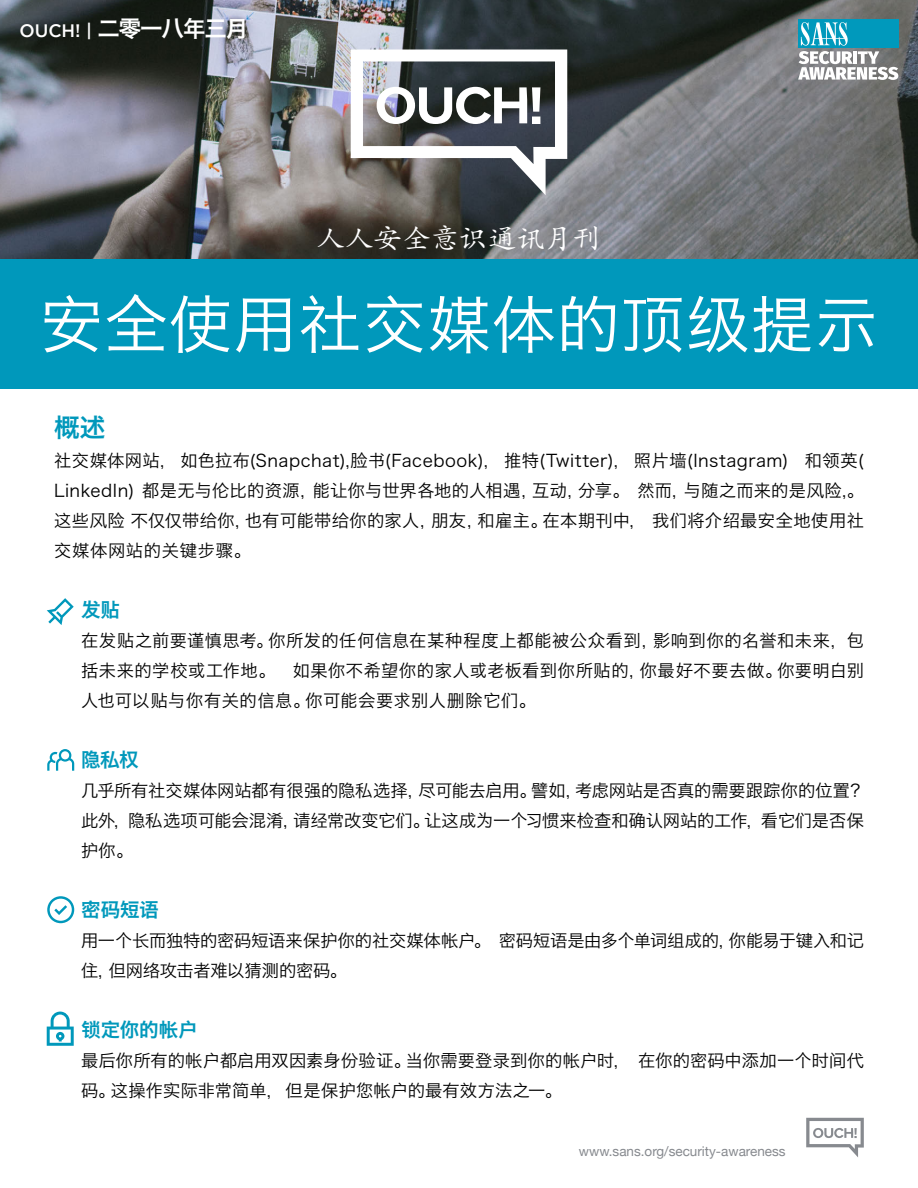
<style>
.page{position:relative;width:918px;height:1188px;background:#fff}
.page>*{position:absolute;margin:0;border:0;box-sizing:border-box;transform-origin:0 0}
.t1{font:63px "Hiragino Sans GB W3";letter-spacing:.025em;color:#fff}
.t2{font:28.5px "Adobe Kaiti Std";color:#fff}
.t3{font:25.5px "Hiragino Sans GB W6";color:#0098bb}
.t4{font:22.5px "Hiragino Sans GB W6";letter-spacing:-.05em;color:#fff}
.t5{font:19.5px "Hiragino Sans GB W6";color:#0098bb}
.t6{font:500 18px "Gotham";color:#fff}
.t7{font:17.25px/30px "Hiragino Sans GB W3";letter-spacing:.015em;color:#000}
.t8{font:17.25px/30px "Hiragino Sans GB W3";letter-spacing:-.01em;color:#000}
.t9{font:17.25px "Hiragino Sans GB W3";letter-spacing:-.005em;color:#000}
.t10{font:17.25px "Hiragino Sans GB W3";letter-spacing:.035em;color:#000}
.t11{font:17.25px "Hiragino Sans GB W3";letter-spacing:-.02em;color:#000}
.t12{font:17.25px "Hiragino Sans GB W3";letter-spacing:.04em;color:#000}
.t13{font:17.25px "Hiragino Sans GB W3";letter-spacing:-.015em;color:#000}
.t14{font:13.5px "Helvetica Neue";color:#878a8f}
</style>
<div class="page">
<img style="left:0;top:0;width:918px;height:259px">
<div style="left:0;top:259px;width:918px;height:130px;background:#0098bb"></div>
<svg style="left:351px;top:50px;width:216px;height:145px"></svg>
<div style="left:798px;top:19px;width:100px;height:29px;background:#0099bc"></div>
<svg style="left:798px;top:22px;width:100px;height:58px"></svg>
<svg style="left:47px;top:896px;width:27px;height:27px"></svg>
<svg style="left:47px;top:598px;width:27px;height:27px"></svg>
<svg style="left:47px;top:749px;width:27px;height:22px"></svg>
<svg style="left:47px;top:1012px;width:27px;height:34px"></svg>
<svg style="left:806px;top:1118px;width:58px;height:39px"></svg>
<p class="t6" style="left:19px;top:20px;width:74px">OUCH! |</p>
<h3 class="t4" style="left:98px;top:14px;width:152px">二零一八年三月</h3>
<h2 class="t2" style="left:316px;top:221px;width:286px">人人安全意识通讯月刊</h2>
<h1 class="t1" style="left:40px;top:285px;width:839px">安全使用社交媒体的顶级提示</h1>
<h3 class="t3" style="left:54px;top:411px;width:53px">概述</h3>
<p class="t7" style="left:54px;top:445px;width:112px">社交媒体网站,</p>
<p class="t7" style="left:180px;top:445px;width:309px">如色拉布(Snapchat ,) 脸书(Facebook ,)</p>
<p class="t7" style="left:504px;top:445px;width:115px">推特(Twitter ,)</p>
<p class="t7" style="left:634px;top:445px;width:156px">照片墙(Instagram)</p>
<p class="t7" style="left:805px;top:445px;width:61px">和领英)</p>
<p class="t7" style="left:54px;top:475px;width:485px">LinkedIn) 都是无与伦比的资源, 能让你与世界各地的人相遇，</p>
<p class="t7" style="left:532px;top:475px;width:53px">互动，</p>
<p class="t7" style="left:578px;top:475px;width:287px">分享。然而, 与随之而来的是风险。,</p>
<p class="t7" style="left:54px;top:505px;width:384px">这些风险不仅仅带给你, 也有可能带给你的家人，交媒体网站的关键步骤。</p>
<p class="t7" style="left:431px;top:505px;width:54px">朋友，</p>
<p class="t7" style="left:543px;top:505px;width:323px">在本期刊中，我们将介绍最安全地使用社</p>
<p class="t7" style="left:478px;top:505px;width:72px">和雇主。</p>
<p class="t5" style="left:81px;top:597px;width:41px">发贴</p>
<p class="t10" style="left:268px;top:630px;width:391px">你所发的任何信息在某种程度上都能被公众看到，</p>
<p class="t7" style="left:81px;top:625px;width:194px">在发贴之前要谨慎思考。</p>
<p class="t7" style="left:653px;top:625px;width:183px">影响到你的名誉和未来,</p>
<p class="t7" style="left:847px;top:625px;width:19px">包</p>
<p class="t12" style="left:81px;top:660px;width:196px">括未来的学校或工作地。</p>
<p class="t7" style="left:293px;top:655px;width:355px">如果你不希望你的家人或老板看到你所贴的，</p>
<p class="t10" style="left:640px;top:660px;width:144px">你最好不要去做。</p>
<p class="t7" style="left:778px;top:655px;width:88px">你要明白别</p>
<p class="t7" style="left:306px;top:685px;width:232px">你可能会要求别人删除它们。</p>
<p class="t7" style="left:81px;top:685px;width:231px">人也可以贴与你有关的信息。</p>
<p class="t5" style="left:81px;top:747px;width:59px">隐私权</p>
<p class="t7" style="left:81px;top:775px;width:345px">几乎所有社交媒体网站都有很强的隐私选择，</p>
<p class="t7" style="left:531px;top:775px;width:53px">譬如，</p>
<p class="t9" style="left:575px;top:780px;width:287px">考虑网站是否真的需要跟踪你的位置?</p>
<p class="t7" style="left:419px;top:775px;width:120px">尽可能去启用。</p>
<p class="t7" style="left:128px;top:805px;width:173px">隐私选项可能会混淆，</p>
<p class="t9" style="left:424px;top:810px;width:328px">让这成为一个习惯来检查和确认网站的工作,</p>
<p class="t13" style="left:293px;top:810px;width:138px">请经常改变它们。</p>
<p class="t7" style="left:81px;top:805px;width:54px">此外,护你。</p>
<p class="t7" style="left:761px;top:805px;width:105px">看它们是否保</p>
<p class="t5" style="left:81px;top:897px;width:79px">密码短语</p>
<p class="t8" style="left:81px;top:925px;width:412px">用一个长而独特的密码短语来保护你的社交媒体帐户。住, 但网络攻击者难以猜测的密码。</p>
<p class="t5" style="left:81px;top:1017px;width:118px">锁定你的帐户</p>
<p class="t11" style="left:499px;top:930px;width:238px">密码短语是由多个单词组成的，</p>
<p class="t11" style="left:729px;top:930px;width:137px">你能易于键入和记</p>
<p class="t7" style="left:286px;top:1045px;width:278px;text-indent:-205px">最后你所有的帐户都启用双因素身份验证。<br>但是保护您帐户的最有效方法之一。</p>
<p class="t7" style="left:406px;top:1045px;width:214px">当你需要登录到你的帐户时,</p>
<p class="t7" style="left:111px;top:1075px;width:161px">这操作实际非常简单,</p>
<p class="t7" style="left:81px;top:1075px;width:36px">码。</p>
<p class="t7" style="left:638px;top:1045px;width:227px">在你的密码中添加一个时间代</p>
<p class="t14" style="left:579px;top:1142px;width:208px">www.sans.org/security-awareness</p>
</div>
